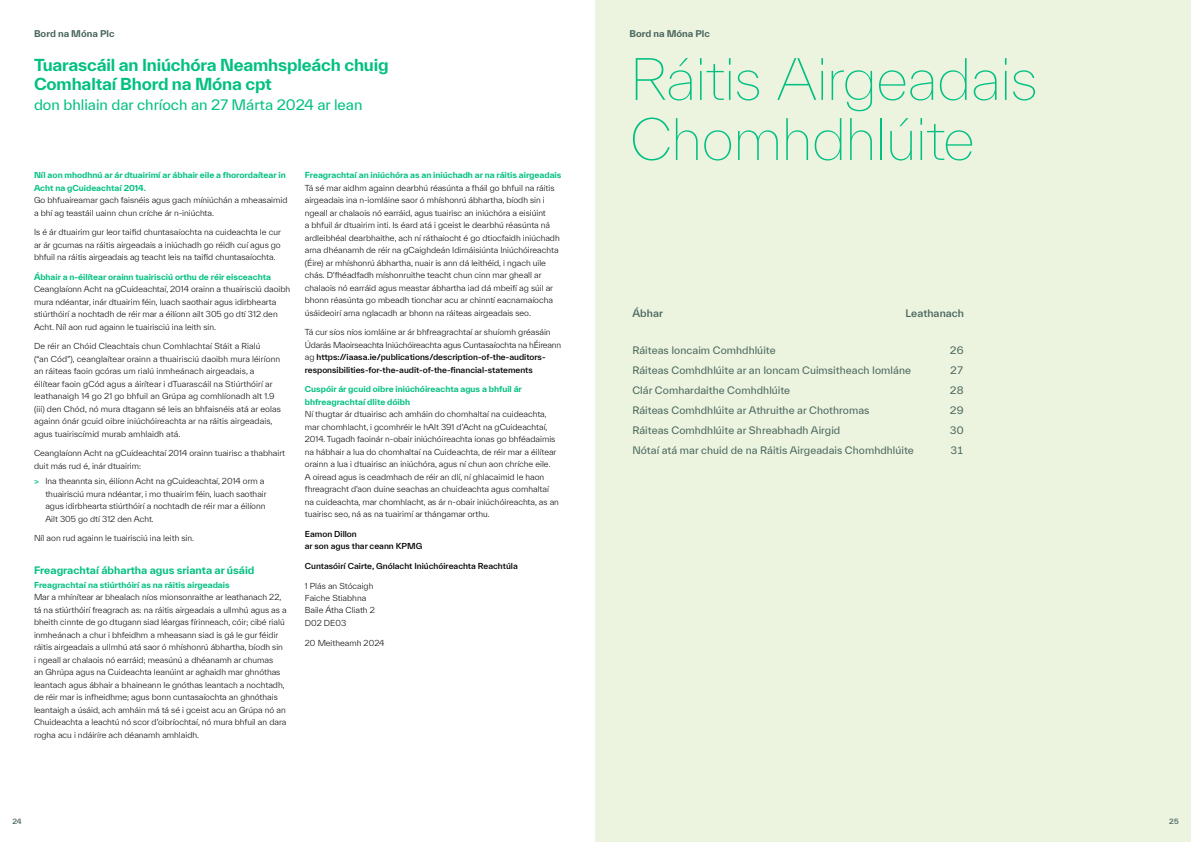
<style>
.page{position:relative;width:1191px;height:842px;background:#fff}
.page>*{position:absolute;margin:0;border:0;box-sizing:border-box;transform-origin:0 0}
.t1{font:100 55px/60px "TWK Everett";letter-spacing:-.025em;color:#00c081}
.t2{font:700 16px/19.2px "TWK Everett";letter-spacing:-.01em;color:#00c081}
.t3{font:14px "TWK Everett";color:#00c081}
.t4{font:10px "TWK Everett";letter-spacing:.005em;color:#4a665c}
.t5{font:700 10px "TWK Everett";color:#00c081}
.t6{font:500 10px "TWK Everett";letter-spacing:.005em;color:#4a665c}
.t7{font:700 9px "TWK Everett";color:#4a665c}
.t8{font:300 8px/12.5px "TWK Everett";color:#000}
.t9{font:700 8px/12.5px "TWK Everett";color:#00c081}
.t10{font:300 8px/12.5px "TWK Everett";letter-spacing:-.02em;color:#000}
.t11{font:500 8px/12.5px "TWK Everett";color:#000}
.t12{font:500 7px "TWK Everett";color:#4a665c}
.s1{font-weight:500;color:#00c081}
.s2{font-weight:500}
</style>
<div class="page">
<div style="left:595px;top:0;width:596px;height:842px;background:#ecf4e0"></div>
<p class="t7" style="left:34px;top:28px;width:82px">Bord na Móna Plc</p>
<p class="t7" style="left:629px;top:28px;width:82px">Bord na Móna Plc</p>
<h2 class="t2" style="left:34px;top:55px;width:356px">Tuarascáil an Iniúchóra Neamhspleách chuig<br>Comhaltaí Bhord na Móna cpt</h2>
<h3 class="t3" style="left:34px;top:95px;width:330px">don bhliain dar chríoch an 27 Márta 2024 ar lean</h3>
<p class="t9" style="left:34px;top:169px;width:253px">Níl aon mhodhnú ar ár dtuairimí ar ábhair eile a fhorordaítear in<br>Acht na gCuideachtaí 2014.</p>
<p class="t8" style="left:34px;top:194px;width:255px">Go bhfuaireamar gach faisnéis agus gach míniúchán a mheasaimid a bhí ag teastáil uainn chun críche ár n-iniúchta.</p>
<p class="t8" style="left:34px;top:226px;width:248px;text-align:justify">Is é ár dtuairim gur leor taifid chuntasaíochta na cuideachta le cur ar ár gcumas na ráitis airgeadais a iniúchadh go réidh cuí agus go bhfuil na ráitis airgeadais ag teacht leis na taifid chuntasaíochta.</p>
<p class="t9" style="left:34px;top:270px;width:238px">Ábhair a n-éilítear orainn tuairisciú orthu de réir eisceachta</p>
<p class="t8" style="left:34px;top:283px;width:258px">Ceanglaíonn Acht na gCuideachtaí, 2014 orainn a thuairisciú daoibh mura ndéantar, inár dtuairim féin, luach saothair agus idirbhearta stiúrthóirí a nochtadh de réir mar a éilíonn ailt 305 go dtí 312 den Acht. Níl aon rud againn le tuairisciú ina leith sin.</p>
<p class="t8" style="left:34px;top:340px;width:248px">De réir an Chóid Cleachtais chun Comhlachtaí Stáit a Rialú<br>(“an Cód”), ceanglaítear orainn a thuairisciú daoibh mura léiríonn an ráiteas faoin gcóras um rialú inmheánach airgeadais, a éilítear faoin gCód agus a áirítear i dTuarascáil na Stiúrthóirí ar leathanaigh 14 go 21 go bhfuil an Grúpa ag comhlíonadh alt 1.9 (iii) den Chód, nó mura dtagann sé leis an bhfaisnéis atá ar eolas againn ónár gcuid oibre iniúchóireachta ar na ráitis airgeadais, agus tuairiscímid murab amhlaidh atá.</p>
<p class="t8" style="left:34px;top:447px;width:253px">Ceanglaíonn Acht na gCuideachtaí 2014 orainn tuairisc a thabhairt duit más rud é, inár dtuairim:</p>
<p class="t8" style="left:45px;top:475px;width:223px;text-indent:-11px"><span class="s1">&gt;</span> Ina theannta sin, éilíonn Acht na gCuideachtaí, 2014 orm a thuairisciú mura ndéantar, i mo thuairim féin, luach saothair agus idirbhearta stiúrthóirí a nochtadh de réir mar a éilíonn Ailt 305 go dtí 312 den Acht.</p>
<p class="t8" style="left:34px;top:532px;width:162px">Níl aon rud againn le tuairisciú ina leith sin.</p>
<p class="t5" style="left:34px;top:563px;width:222px">Freagrachtaí ábhartha agus srianta ar úsáid</p>
<p class="t9" style="left:34px;top:578px;width:197px">Freagrachtaí na stiúrthóirí as na ráitis airgeadais</p>
<p class="t8" style="left:34px;top:591px;width:254px">Mar a mhínítear ar bhealach níos mionsonraithe ar leathanach 22, tá na stiúrthóirí freagrach as: na ráitis airgeadais a ullmhú agus as a bheith cinnte de go dtugann siad léargas fírinneach, cóir; cibé rialú inmheánach a chur i bhfeidhm a mheasann siad is gá le gur féidir ráitis airgeadais a ullmhú atá saor ó mhíshonrú ábhartha, bíodh sin i ngeall ar chalaois nó earráid; measúnú a dhéanamh ar chumas<br>an Ghrúpa agus na Cuideachta leanúint ar aghaidh mar ghnóthas leantach agus ábhair a bhaineann le gnóthas leantach a nochtadh, de réir mar is infheidhme; agus bonn cuntasaíochta an ghnóthais leantaigh a úsáid, ach amháin má tá sé i gceist acu an Grúpa nó an Chuideachta a leachtú nó scor d’oibríochtaí, nó mura bhfuil an dara rogha acu i ndáiríre ach déanamh amhlaidh.</p>
<p class="t9" style="left:305px;top:169px;width:258px">Freagrachtaí an iniúchóra as an iniúchadh ar na ráitis airgeadais</p>
<p class="t8" style="left:305px;top:181px;width:256px">Tá sé mar aidhm againn dearbhú réasúnta a fháil go bhfuil na ráitis airgeadais ina n-iomláine saor ó mhíshonrú ábhartha, bíodh sin i ngeall ar chalaois nó earráid, agus tuairisc an iniúchóra a eisiúint<br>a bhfuil ár dtuairim inti. Is éard atá i gceist le dearbhú réasúnta ná ardleibhéal dearbhaithe, ach ní ráthaíocht é go dtiocfaidh iniúchadh arna dhéanamh de réir na gCaighdeán Idirnáisiúnta Iniúchóireachta (Éire) ar mhíshonrú ábhartha, nuair is ann dá leithéid, i ngach uile chás. D’fhéadfadh míshonruithe teacht chun cinn mar gheall ar chalaois nó earráid agus meastar ábhartha iad dá mbeifí ag súil ar bhonn réasúnta go mbeadh tionchar acu ar chinntí eacnamaíocha úsáideoirí arna nglacadh ar bhonn na ráiteas airgeadais seo.</p>
<p class="t10" style="left:305px;top:326px;width:258px">Tá cur síos níos iomláine ar ár bhfreagrachtaí ar shuíomh gréasáin Údarás Maoirseachta Iniúchóireachta agus Cuntasaíochta na hÉireann ag <span class="s2">https://iaasa.ie/publications/description-of-the-auditors&shy;responsibilities-for-the-audit-of-the-financial-statements</span></p>
<p class="t9" style="left:305px;top:383px;width:219px">Cuspóir ár gcuid oibre iniúchóireachta agus a bhfuil ár bhfreagrachtaí dlite dóibh</p>
<p class="t8" style="left:305px;top:408px;width:256px">Ní thugtar ár dtuairisc ach amháin do chomhaltaí na cuideachta, mar chomhlacht, i gcomhréir le hAlt 391 d’Acht na gCuideachtaí, 2014. Tugadh faoinár n-obair iniúchóireachta ionas go bhféadaimis na hábhair a lua do chomhaltaí na Cuideachta, de réir mar a éilítear orainn a lua i dtuairisc an iniúchóra, agus ní chun aon chríche eile.<br>A oiread agus is ceadmhach de réir an dlí, ní ghlacaimid le haon fhreagracht d’aon duine seachas an chuideachta agus comhaltaí na cuideachta, mar chomhlacht, as ár n-obair iniúchóireachta, as an tuairisc seo, ná as na tuairimí ar thángamar orthu.</p>
<p class="t11" style="left:305px;top:527px;width:119px">Eamon Dillon<br>ar son agus thar ceann KPMG</p>
<p class="t11" style="left:305px;top:559px;width:214px">Cuntasóirí Cairte, Gnólacht Iniúchóireachta Reachtúla</p>
<p class="t8" style="left:305px;top:579px;width:72px">1 Plás an Stócaigh<br>Faiche Stiabhna<br>Baile Átha Cliath 2<br>D02 DE03</p>
<p class="t8" style="left:305px;top:636px;width:81px">20 Meitheamh 2024</p>
<h1 class="t1" style="left:629px;top:49px;width:410px">Ráitis Airgeadais<br>Chomhdhlúite</h1>
<p class="t6" style="left:632px;top:306px;width:32px">Ábhar</p>
<p class="t6" style="left:905px;top:306px;width:60px">Leathanach</p>
<p class="t4" style="left:632px;top:343px;width:145px">Ráiteas Ioncaim Comhdhlúite</p>
<p class="t4" style="left:949px;top:343px;width:16px">26</p>
<p class="t4" style="left:632px;top:363px;width:280px">Ráiteas Comhdhlúite ar an Ioncam Cuimsitheach Iomláne</p>
<p class="t4" style="left:949px;top:363px;width:16px">27</p>
<p class="t4" style="left:632px;top:383px;width:159px">Clár Comhardaithe Comhdhlúite</p>
<p class="t4" style="left:949px;top:383px;width:16px">28</p>
<p class="t4" style="left:632px;top:403px;width:239px">Ráiteas Comhdhlúite ar Athruithe ar Chothromas</p>
<p class="t4" style="left:949px;top:403px;width:16px">29</p>
<p class="t4" style="left:632px;top:423px;width:209px">Ráiteas Comhdhlúite ar Shreabhadh Airgid</p>
<p class="t4" style="left:949px;top:423px;width:16px">30</p>
<p class="t4" style="left:632px;top:443px;width:283px">Nótaí atá mar chuid de na Ráitis Airgeadais Chomhdhlúite</p>
<p class="t4" style="left:950px;top:443px;width:16px">31</p>
<p class="t12" style="left:12px;top:817px;width:11px">24</p>
<p class="t12" style="left:1169px;top:817px;width:11px">25</p>
</div>
